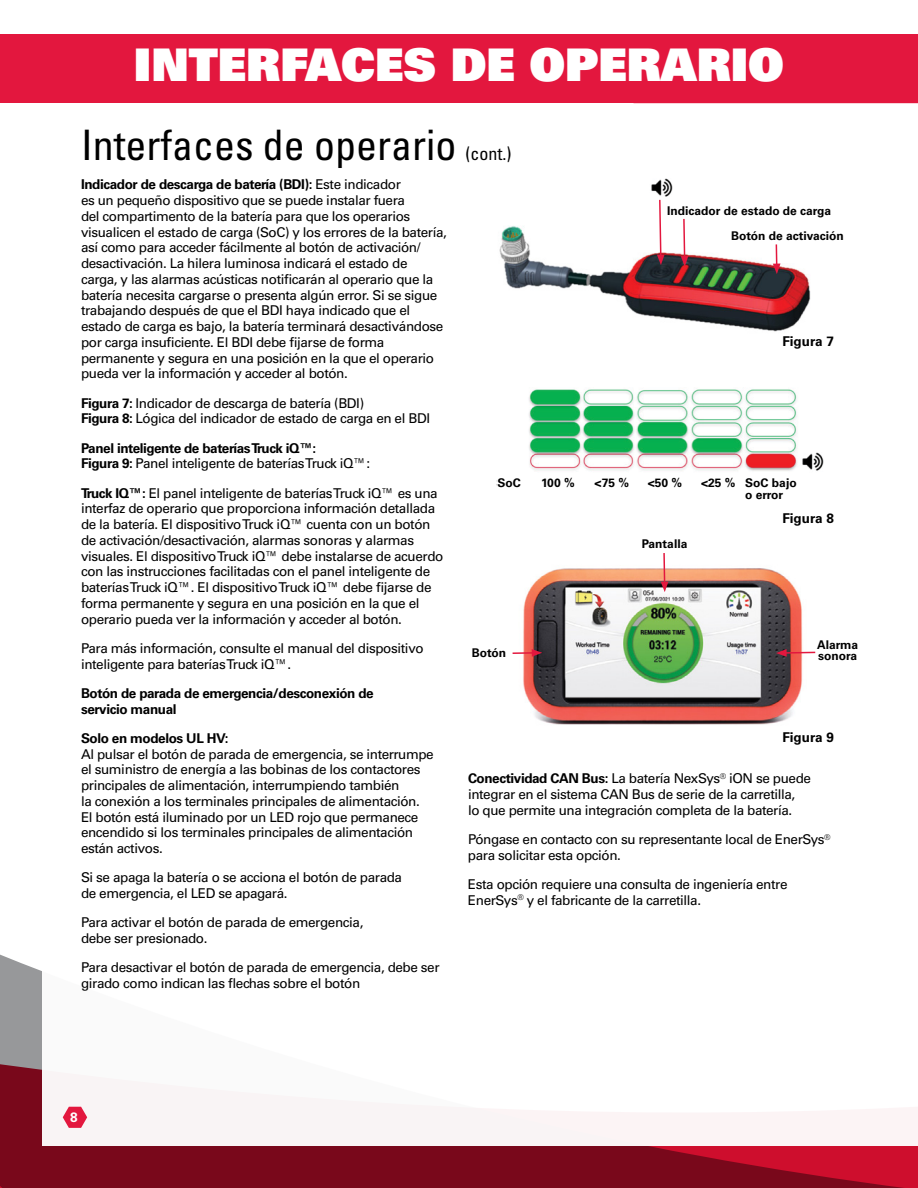
<style>
.page{position:relative;width:918px;height:1188px;background:#fff}
.page>*{position:absolute;margin:0;border:0;box-sizing:border-box;transform-origin:0 0}
.t1{font:45px "Univers LT Std X Black";color:#fff}
.Labels{font:condensed 42px "Univers LT Std";color:#000}
.Labels-2{font:condensed 18px "Univers LT Std";color:#000}
.Labels-3{font:13.5px/15.8px "Univers LT Std";letter-spacing:-.03em;color:#000}
.Labels-4{font:700 13.5px/15.8px "Univers LT Std";letter-spacing:-.03em;color:#000}
.t2{font:700 13.5px "Univers LT Std";color:#fff}
.Labels-5{font:700 12px/12px "Univers LT Std";color:#000}
.s1{font-weight:700}
</style>
<div class="page">
<svg style="left:0;top:954px;width:918px;height:234px;background:#88182b"></svg>
<div style="left:42px;top:857px;width:876px;height:289px;background:#fff"></div>
<div style="left:0;top:35px;width:918px;height:68px;background:#e3173e"></div>
<img style="left:496px;top:389px;width:328px;height:97px">
<div style="left:497px;top:476px;width:313px;height:24px;background:#fff"></div>
<img style="left:512px;top:568px;width:291px;height:157px">
<img style="left:499px;top:226px;width:312px;height:106px">
<svg style="left:776px;top:649px;width:40px;height:8px"></svg>
<hr style="left:513px;top:652px;width:21px;height:2px;background:#e3173e">
<svg style="left:532px;top:649px;width:10px;height:8px"></svg>
<svg style="left:661px;top:553px;width:7px;height:39px"></svg>
<img style="left:651px;top:178px;width:22px;height:19px">
<svg style="left:657px;top:199px;width:8px;height:66px"></svg>
<svg style="left:681px;top:218px;width:7px;height:49px"></svg>
<svg style="left:773px;top:244px;width:8px;height:30px"></svg>
<svg style="left:63px;top:1107px;width:24px;height:21px"></svg>
<p class="t1" style="left:134px;top:35px;width:652px">INTERFACES DE OPERARIO</p>
<p class="Labels" style="left:81px;top:118px;width:377px">Interfaces de operario</p>
<p class="Labels-3" style="left:81px;top:177px;width:367px"><span class="s1">Indicador de descarga de batería (BDI):</span> Este indicador<br>es un pequeño dispositivo que se puede instalar fuera<br>del compartimento de la batería para que los operarios visualicen el estado de carga (SoC) y los errores de la batería, así como para acceder fácilmente al botón de activación/ desactivación. La hilera luminosa indicará el estado de carga, y las alarmas acústicas notificarán al operario que la batería necesita cargarse o presenta algún error. Si se sigue trabajando después de que el BDI haya indicado que el estado de carga es bajo, la batería terminará desactivándose por carga insuficiente. El BDI debe fijarse de forma permanente y segura en una posición en la que el operario pueda ver la información y acceder al botón.</p>
<p class="Labels-3" style="left:81px;top:395px;width:285px"><span class="s1">Figura 7:</span> Indicador de descarga de batería (BDI)</p>
<p class="Labels-3" style="left:81px;top:411px;width:351px"><span class="s1">Figura 8:</span> Lógica del indicador de estado de carga en el BDI</p>
<p class="Labels-4" style="left:81px;top:440px;width:237px">Panel inteligente de baterías Truck iQ™:</p>
<p class="Labels-3" style="left:81px;top:456px;width:291px"><span class="s1">Figura 9:</span> Panel inteligente de baterías Truck iQ™:</p>
<p class="Labels-3" style="left:81px;top:485px;width:364px"><span class="s1">Truck IQ™:</span> El panel inteligente de baterías Truck iQ™ es una interfaz de operario que proporciona información detallada de la batería. El dispositivo Truck iQ™ cuenta con un botón de activación/desactivación, alarmas sonoras y alarmas visuales. El dispositivo Truck iQ™ debe instalarse de acuerdo con las instrucciones facilitadas con el panel inteligente de baterías Truck iQ™. El dispositivo Truck iQ™ debe fijarse de forma permanente y segura en una posición en la que el operario pueda ver la información y acceder al botón.</p>
<p class="Labels-3" style="left:81px;top:640px;width:344px">Para más información, consulte el manual del dispositivo inteligente para baterías Truck iQ™.</p>
<p class="Labels-4" style="left:81px;top:685px;width:294px">Botón de parada de emergencia/desconexión de servicio manual</p>
<p class="Labels-4" style="left:81px;top:730px;width:149px">Solo en modelos UL HV:</p>
<p class="Labels-3" style="left:81px;top:746px;width:354px">Al pulsar el botón de parada de emergencia, se interrumpe el suministro de energía a las bobinas de los contactores principales de alimentación, interrumpiendo también<br>la conexión a los terminales principales de alimentación.<br>El botón está iluminado por un LED rojo que permanece encendido si los terminales principales de alimentación están activos.</p>
<p class="Labels-3" style="left:81px;top:870px;width:323px">Si se apaga la batería o se acciona el botón de parada de emergencia, el LED se apagará.</p>
<p class="Labels-3" style="left:81px;top:915px;width:284px">Para activar el botón de parada de emergencia, debe ser presionado.</p>
<p class="Labels-3" style="left:81px;top:960px;width:360px">Para desactivar el botón de parada de emergencia, debe ser girado como indican las flechas sobre el botón</p>
<p class="Labels-2" style="left:466px;top:142px;width:48px">(cont.)</p>
<p class="Labels-5" style="left:667px;top:205px;width:165px">Indicador de estado de carga</p>
<p class="Labels-5" style="left:731px;top:230px;width:114px">Botón de activación</p>
<p class="Labels-4" style="left:782px;top:334px;width:53px">Figura 7</p>
<p class="Labels-5" style="left:541px;top:476px;width:35px">100 %</p>
<p class="Labels-5" style="left:595px;top:476px;width:36px">&lt;75 %</p>
<p class="Labels-5" style="left:648px;top:476px;width:36px">&lt;50 %</p>
<p class="Labels-5" style="left:701px;top:476px;width:36px">&lt;25 %</p>
<p class="Labels-5" style="left:497px;top:476px;width:25px">SoC</p>
<p class="Labels-5" style="left:745px;top:476px;width:53px">SoC bajo o error</p>
<p class="Labels-5" style="left:642px;top:538px;width:47px">Pantalla</p>
<p class="Labels-4" style="left:782px;top:510px;width:53px">Figura 8</p>
<p class="Labels-5" style="left:817px;top:639px;width:42px">Alarma</p>
<p class="Labels-5" style="left:472px;top:647px;width:36px">Botón</p>
<p class="Labels-5" style="left:818px;top:650px;width:41px">sonora</p>
<p class="Labels-4" style="left:782px;top:730px;width:53px">Figura 9</p>
<p class="Labels-3" style="left:468px;top:771px;width:345px"><span class="s1">Conectividad CAN Bus:</span> La batería NexSys<sup>®</sup> iON se puede integrar en el sistema CAN Bus de serie de la carretilla,<br>lo que permite una integración completa de la batería.</p>
<p class="Labels-3" style="left:468px;top:831px;width:364px">Póngase en contacto con su representante local de EnerSys<sup>® </sup>para solicitar esta opción.</p>
<p class="Labels-3" style="left:468px;top:876px;width:321px">Esta opción requiere una consulta de ingeniería entre<br>EnerSys<sup>®</sup> y el fabricante de la carretilla.</p>
<p class="t2" style="left:70px;top:1110px;width:9px">8</p>
</div>
